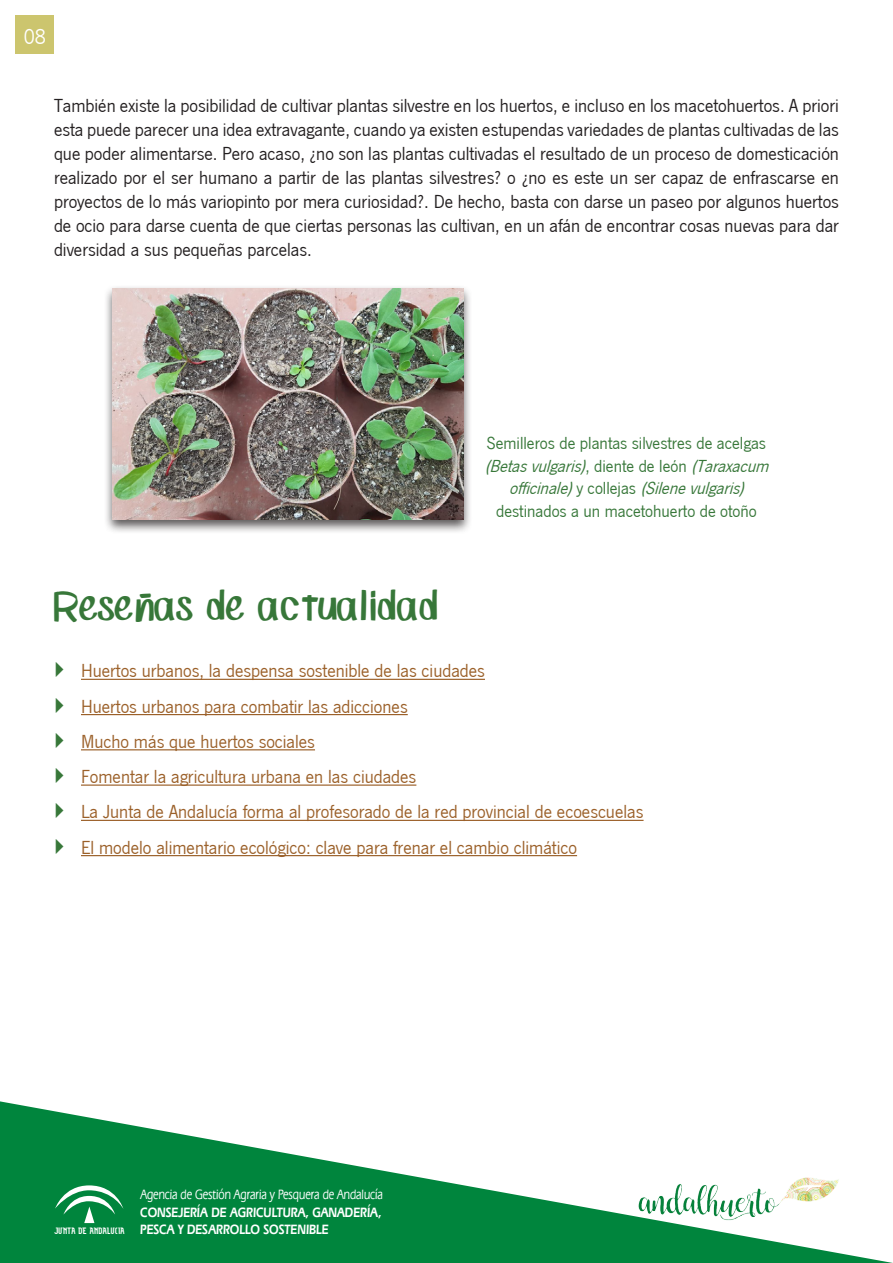
<style>
.page{position:relative;width:893px;height:1263px;background:#fff}
.page>*{position:absolute;margin:0;border:0;box-sizing:border-box;transform-origin:0 0}
.Título1{font:36px "SP Marker Font";color:#377739}
.t1{font:22.5px "News Got T";color:#fff}
.TEXTO_SI{font:19.5px/24px "News Got T";color:#231f20;text-align:justify}
.t2{font:19.5px "News Got T";color:#9b6029}
.Texto{font:18px/22.5px "News Got T";color:#377739;text-align:center}
.t3{font:600 14.25px/17.1px "Eras IT Cby BT";color:#fff;scale:.82 1}
.t4{font:500 14.25px "Eras IT Cby BT";color:#fff;scale:.77 1}
.t5{font:5.1px "Alfabeto Andaluz Bsico";color:#fff}
.s1{font-style:italic}
</style>
<div class="page">
<svg style="left:0;top:1101px;width:893px;height:162px;fill:#00853d"></svg>
<img style="left:615px;top:1138px;width:259px;height:105px">
<div style="left:16px;top:16px;width:38px;height:38px;background:#ccc56e"></div>
<svg style="left:55px;top:1185px;width:68px;height:38px"></svg>
<hr style="left:81px;top:679px;width:404px;height:1px;background:#9b6029">
<hr style="left:81px;top:714px;width:327px;height:1px;background:#9b6029">
<hr style="left:81px;top:749px;width:234px;height:1px;background:#9b6029">
<hr style="left:81px;top:784px;width:335px;height:2px;background:#9b6029">
<hr style="left:81px;top:820px;width:563px;height:1px;background:#9b6029">
<hr style="left:81px;top:855px;width:496px;height:1px;background:#9b6029">
<div style="left:104px;top:285px;width:369px;height:250px;background:#231f20;opacity:.75"></div>
<img style="left:113px;top:288px;width:350px;height:232px">
<p class="t1" style="left:24px;top:24px;width:24px">08</p>
<p class="TEXTO_SI" style="left:54px;top:94px;width:786px">También existe la posibilidad de cultivar plantas silvestre en los huertos, e incluso en los macetohuertos. A priori esta puede parecer una idea extravagante, cuando ya existen estupendas variedades de plantas cultivadas de las que poder alimentarse. Pero acaso, ¿no son las plantas cultivadas el resultado de un proceso de domesticación realizado por el ser humano a partir de las plantas silvestres? o ¿no es este un ser capaz de enfrascarse en proyectos de lo más variopinto por mera curiosidad?. De hecho, basta con darse un paseo por algunos huertos de ocio para darse cuenta de que ciertas personas las cultivan, en un afán de encontrar cosas nuevas para dar diversidad a sus pequeñas parcelas.</p>
<p class="Título1" style="left:54px;top:585px;width:388px">Reseñas de actualidad</p>
<p class="Texto" style="left:485px;top:432px;width:290px">Semilleros de plantas silvestres de acelgas <span class="s1">(Betasvulgaris)</span>, d i e n t e d e l e ó n <span class="s1">(Taraxacum officinale)</span>y c o l l e j a s <span class="s1">(Silenevulgaris) </span>destinados a un macetohuerto de otoño</p>
<p class="t2" style="left:81px;top:660px;width:405px">Huertos urbanos, la despensa sostenible de las ciudades</p>
<p class="t2" style="left:81px;top:695px;width:328px">Huertos urbanos para combatir las adicciones</p>
<p class="t2" style="left:81px;top:731px;width:235px">Mucho más que huertos sociales</p>
<p class="t2" style="left:81px;top:766px;width:337px">Fomentar la agricultura urbana en las ciudades</p>
<p class="t2" style="left:81px;top:801px;width:564px">La Junta de Andalucía forma al profesorado de la red provincial de ecoescuelas</p>
<p class="t2" style="left:81px;top:836px;width:498px">El modelo alimentario ecológico: clave para frenar el cambio climático</p>
<p class="t5" style="left:54px;top:1229px;width:72px">JUNTA DE ANDALUCIA</p>
<p class="t4" style="left:140px;top:1186px;width:316px">Agencia de Gestión Agraria y Pesquera de Andalucía</p>
<p class="t3" style="left:140px;top:1204px;width:296px">CONSEJERÍA DE AGRICULTURA, GANADERÍA,<br>PESCA Y DESARROLLO SOSTENIBLE</p>
</div>
